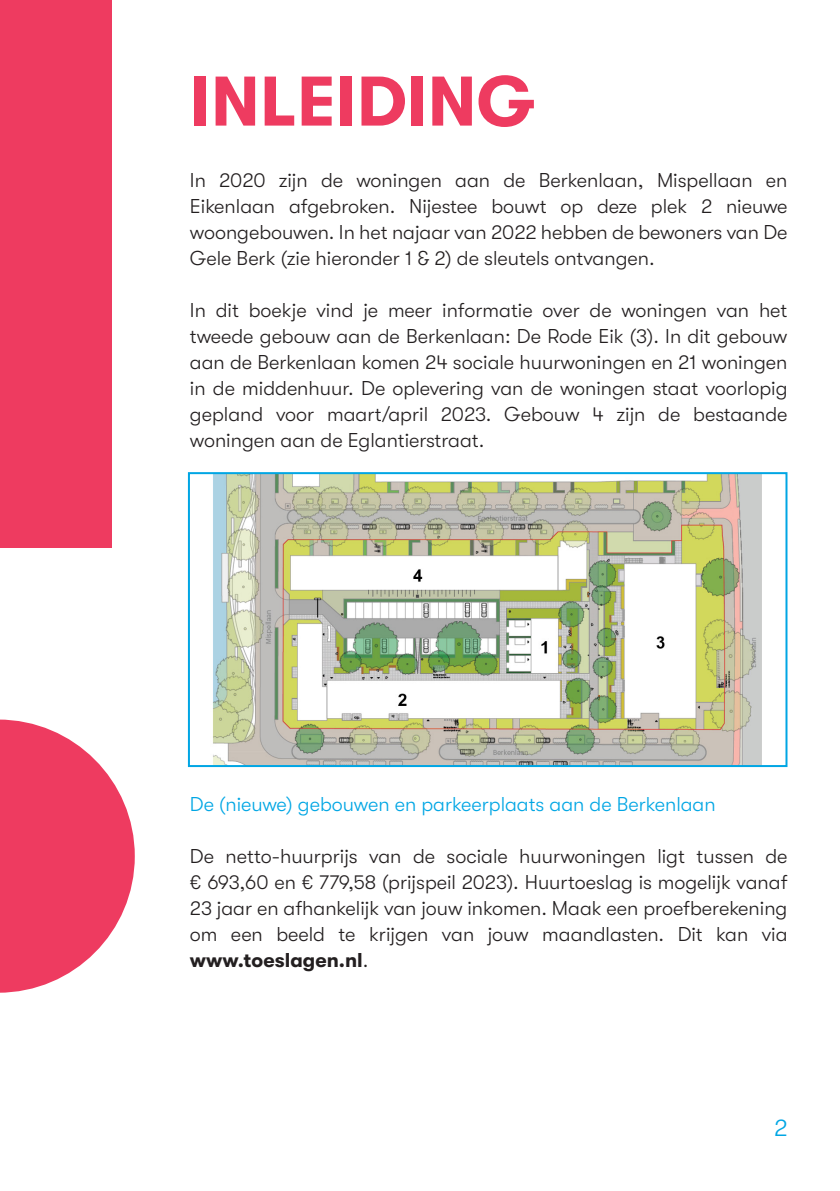
<style>
.page{position:relative;width:840px;height:1191px;background:#fff}
.page>*{position:absolute;margin:0;border:0;box-sizing:border-box;transform-origin:0 0}
.t1{font:700 70px "GT Walsheim";color:#ee3b60}
.t2{font:300 24px "GT Walsheim";color:#00a6e4}
.t3{font:300 20px/26px "GT Walsheim";color:#231f20;text-align:justify}
.t4{font:300 20px "GT Walsheim";color:#00a6e4}
.s1{font-weight:700}
</style>
<div class="page">
<div style="left:0;top:0;width:112px;height:547px;background:#ee3b60"></div>
<svg style="left:0;top:719px;width:135px;height:273px"></svg>
<img style="left:213px;top:475px;width:549px;height:289px">
<div style="left:188px;top:472px;width:599px;height:295px;border:2px solid #00a6e4"></div>
<p class="t1" style="left:190px;top:62px;width:346px">INLEIDING</p>
<p class="t3" style="left:190px;top:167px;width:598px">In 2020 zijn de woningen aan de Berkenlaan, Mispellaan en Eikenlaan afgebroken. Nijestee bouwt op deze plek 2 nieuwe woongebouwen. In het najaar van 2022 hebben de bewoners van De Gele Berk (zie hieronder 1 &amp; 2) de sleutels ontvangen.</p>
<p class="t3" style="left:190px;top:297px;width:598px">In dit boekje vind je meer informatie over de woningen van het tweede gebouw aan de Berkenlaan: De Rode Eik (3). In dit gebouw aan de Berkenlaan komen 24 sociale huurwoningen en 21 woningen in de middenhuur. De oplevering van de woningen staat voorlopig gepland voor maart/april 2023. Gebouw 4 zijn de bestaande woningen aan de Eglantierstraat.</p>
<p class="t4" style="left:190px;top:793px;width:527px">De (nieuwe) gebouwen en parkeerplaats aan de Berkenlaan</p>
<p class="t3" style="left:190px;top:843px;width:598px">De netto-huurprijs van de sociale huurwoningen ligt tussen de € 693,60 en € 779,58 (prijspeil 2023). Huurtoeslag is mogelijk vanaf 23 jaar en afhankelijk van jouw inkomen. Maak een proefberekening om een beeld te krijgen van jouw maandlasten. Dit kan via <span class="s1">www.toeslagen.nl</span>.</p>
<p class="t2" style="left:773px;top:1114px;width:15px">2</p>
</div>
